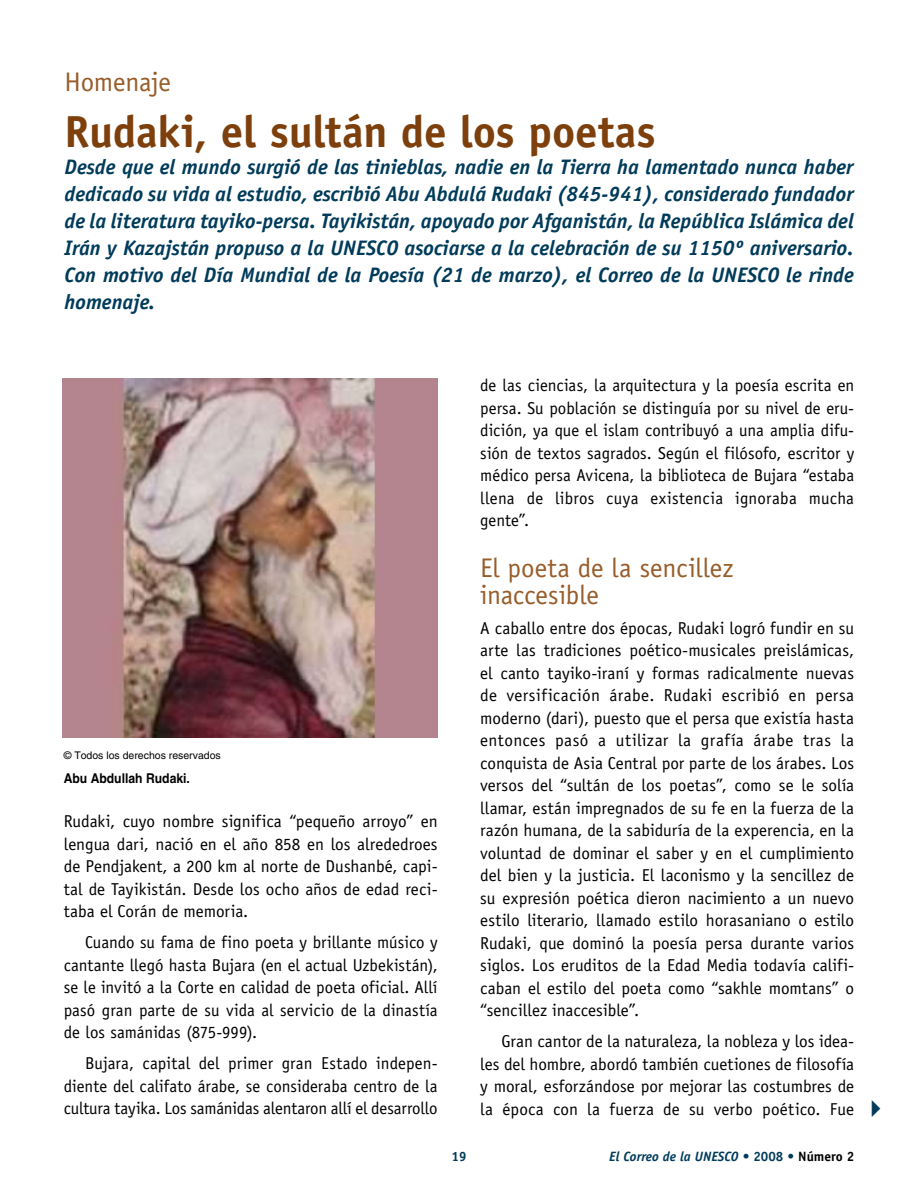
<style>
.page{position:relative;width:918px;height:1188px;background:#fff}
.page>*{position:absolute;margin:0;border:0;box-sizing:border-box;transform-origin:0 0}
.t1{font:700 45px "Officina Sans Std";color:#7d3f0b}
.t2{font:27px/27px "Officina Sans Std";letter-spacing:-.005em;color:#985d2a}
.t3{font:italic 700 21px/27px "Officina Sans Std";color:#003b5a;text-align:justify}
.t4{font:17.25px/22.5px "Officina Sans Std";letter-spacing:.005em;color:#000;text-align:justify}
.t5{font:italic 700 13.5px "Officina Sans Std";color:#003b5a}
.t6{font:700 13.5px "Helvetica LT Std";color:#000;scale:.9 1}
.t7{font:700 13.5px "Officina Sans Std";color:#003b5a}
.t8{font:10.5px "Helvetica LT Std";color:#000}
.s1{font-style:normal}
.s2{font-style:normal;color:#000}
</style>
<div class="page">
<img style="left:63px;top:379px;width:375px;height:358px">
<h2 class="t2" style="left:65px;top:68px;width:108px">Homenaje</h2>
<h1 class="t1" style="left:65px;top:103px;width:593px">Rudaki, el sultán de los poetas</h1>
<p class="t3" style="left:65px;top:153px;width:791px">Desde que el mundo surgió de las tinieblas, nadie en la Tierra ha lamentado nunca haber dedicado su vida al estudio, escribió Abu Abdulá Rudaki (845-941), considerado fundador de la literatura tayiko-persa. Tayikistán, apoyado por Afganistán, la República Islámica del Irán y Kazajstán propuso a la UNESCO asociarse a la celebración de su 1150º aniversario.<br>Con motivo del Día Mundial de la Poesía (21 de marzo), el Correo de la UNESCO le rinde homenaje.</p>
<p class="t8" style="left:64px;top:749px;width:159px">© Todos los derechos reservados</p>
<p class="t6" style="left:64px;top:770px;width:142px">Abu Abdullah Rudaki.</p>
<p class="t4" style="left:64px;top:810px;width:375px">Rudaki, cuyo nombre significa “pequeño arroyo” en lengua dari, nació en el año 858 en los alrededroes de Pendjakent, a 200 km al norte de Dushanbé, capi&shy;tal de Tayikistán. Desde los ocho años de edad reci&shy;taba el Corán de memoria.</p>
<p class="t4" style="left:64px;top:931px;width:376px;text-indent:21px">Cuando su fama de fino poeta y brillante músico y cantante llegó hasta Bujara (en el actual Uzbekistán), se le invitó a la Corte en calidad de poeta oficial. Allí pasó gran parte de su vida al servicio de la dinastía de los samánidas (875-999).</p>
<p class="t4" style="left:64px;top:1052px;width:376px;text-indent:21px">Bujara, capital del primer gran Estado indepen&shy;diente del califato árabe, se consideraba centro de la cultura tayika. Los samánidas alentaron allí el desarrollo</p>
<p class="t4" style="left:480px;top:374px;width:376px">de las ciencias, la arquitectura y la poesía escrita en persa. Su población se distinguía por su nivel de eru&shy;dición, ya que el islam contribuyó a una amplia difu&shy;sión de textos sagrados. Según el filósofo, escritor y médico persa Avicena, la biblioteca de Bujara “estaba llena de libros cuya existencia ignoraba mucha gente”.</p>
<h2 class="t2" style="left:480px;top:555px;width:255px">El poeta de la sencillez inaccesible</h2>
<p class="t4" style="left:480px;top:617px;width:376px">A caballo entre dos épocas, Rudaki logró fundir en su arte las tradiciones poético-musicales preislámicas, el canto tayiko-iraní y formas radicalmente nuevas de versificación árabe. Rudaki escribió en persa moderno (dari), puesto que el persa que existía hasta entonces pasó a utilizar la grafía árabe tras la conquista de Asia Central por parte de los árabes. Los versos del “sultán de los poetas”, como se le solía llamar, están impregnados de su fe en la fuerza de la razón humana, de la sabiduría de la experencia, en la voluntad de dominar el saber y en el cumplimiento del bien y la justicia. El laconismo y la sencillez de su expresión poética dieron nacimiento a un nuevo estilo literario, llamado estilo horasaniano o estilo Rudaki, que dominó la poesía persa durante varios siglos. Los eruditos de la Edad Media todavía califi&shy;caban el estilo del poeta como “sakhle momtans” o “sencillez inaccesible”.</p>
<p class="t4" style="left:480px;top:1030px;width:375px;text-indent:21px">Gran cantor de la naturaleza, la nobleza y los idea&shy;les del hombre, abordó también cuetiones de filosofía y moral, esforzándose por mejorar las costumbres de la época con la fuerza de su verbo poético. Fue</p>
<p class="t7" style="left:451px;top:1148px;width:8px">19</p>
<p class="t5" style="left:609px;top:1148px;width:247px">El Correo de la UNESCO <span class="s1">• 2008 •</span> <span class="s2">Número 2</span></p>
</div>
